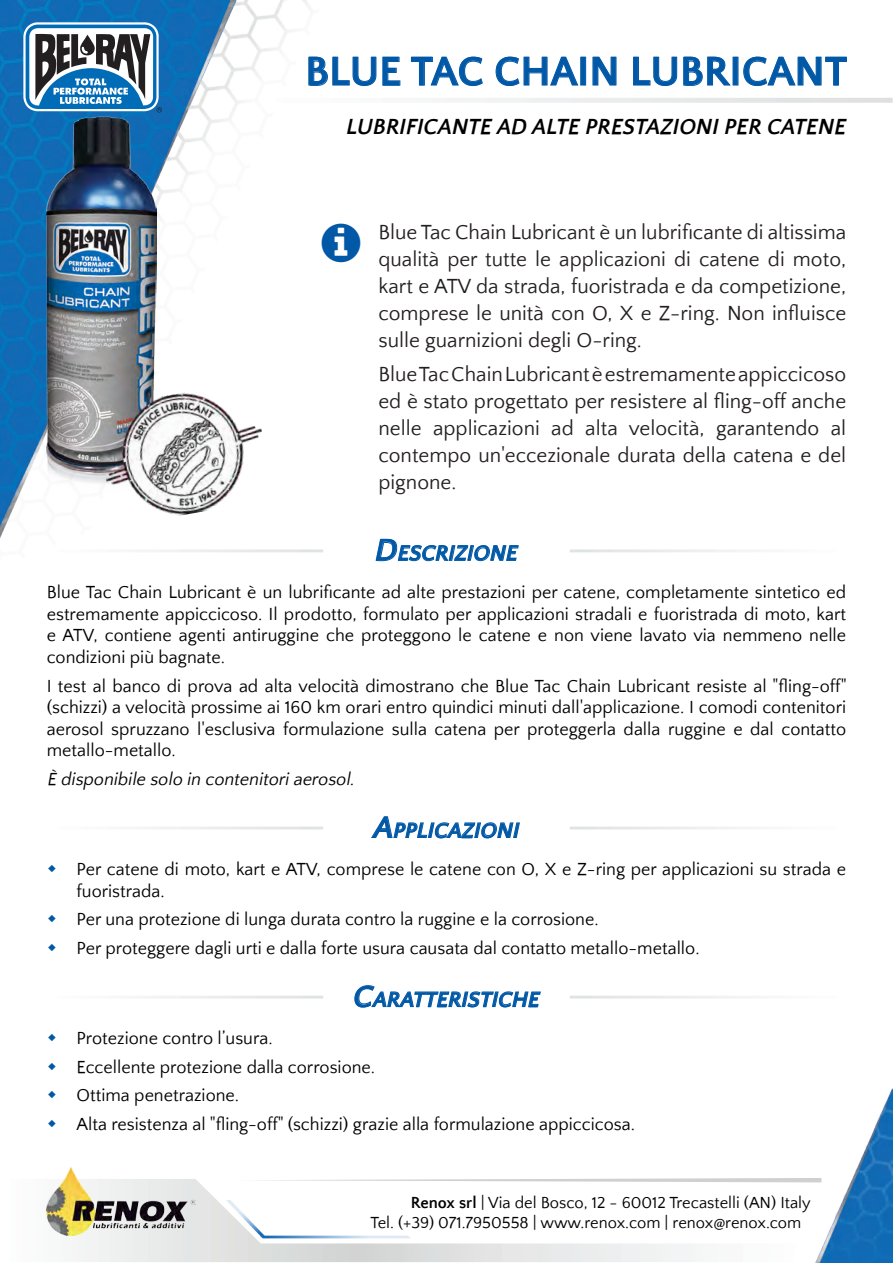
<style>
.page{position:relative;width:893px;height:1263px;background:#fff}
.page>*{position:absolute;margin:0;border:0;box-sizing:border-box;transform-origin:0 0}
.t1{font:700 42px "Quattrocento Sans";color:#0158a6}
.t2{font:italic 700 22.5px "Quattrocento Sans";color:#000}
.t3{font:italic 700 22.05px "Quattrocento Sans";color:#0158a6}
.t4{font:21px/27px "Quattrocento Sans";color:#231f20;text-align:justify}
.t5{font:18px/21.6px "Quattrocento Sans";color:#000}
.t6{font:italic 18px "Quattrocento Sans";color:#000}
.t7{font:16.5px/19.8px "Quattrocento Sans";color:#000}
.s1{font-size:31.5px}
.s2{font-weight:700}
</style>
<div class="page">
<svg style="left:46px;top:1180px;width:753px;height:82px"></svg>
<svg style="left:235px;top:1178px;width:580px;height:4px"></svg>
<img style="left:47px;top:1166px;width:149px;height:70px">
<svg style="left:445px;top:98px;width:448px;height:5px"></svg>
<svg style="left:570px;top:549px;width:184px;height:3px"></svg>
<img style="left:0;top:0;width:338px;height:553px">
<svg style="left:376px;top:539px;width:143px;height:22px"></svg>
<svg style="left:23px;top:22px;width:139px;height:90px"></svg>
<img style="left:815px;top:1088px;width:78px;height:175px">
<img style="left:226px;top:1201px;width:188px;height:39px">
<img style="left:47px;top:117px;width:110px;height:376px">
<img style="left:94px;top:381px;width:180px;height:146px">
<svg style="left:140px;top:996px;width:183px;height:2px"></svg>
<svg style="left:570px;top:996px;width:184px;height:2px"></svg>
<svg style="left:355px;top:985px;width:186px;height:22px"></svg>
<svg style="left:570px;top:826px;width:184px;height:3px"></svg>
<svg style="left:140px;top:826px;width:183px;height:3px"></svg>
<svg style="left:371px;top:816px;width:149px;height:22px"></svg>
<svg style="left:309px;top:57px;width:67px;height:29px"></svg>
<svg style="left:383px;top:57px;width:17px;height:28px"></svg>
<svg style="left:411px;top:57px;width:72px;height:29px"></svg>
<svg style="left:496px;top:57px;width:82px;height:29px"></svg>
<div style="left:581px;top:57px;width:5px;height:28px;border:1px solid #0158a6"></div>
<svg style="left:593px;top:57px;width:23px;height:28px"></svg>
<svg style="left:633px;top:57px;width:44px;height:29px"></svg>
<svg style="left:683px;top:57px;width:47px;height:29px"></svg>
<svg style="left:743px;top:57px;width:104px;height:29px"></svg>
<svg style="left:322px;top:223px;width:16px;height:39px"></svg>
<h1 class="t1" style="left:305px;top:49px;width:544px">BLUE TAC CHAIN LUBRICANT</h1>
<p class="t2" style="left:346px;top:115px;width:501px">LUBRIFICANTE AD ALTE PRESTAZIONI PER CATENE</p>
<p class="t4" style="left:378px;top:219px;width:469px">Blue Tac Chain Lubricant è un lubrificante di altissima qualità per tutte le applicazioni di catene di moto, kart e ATV da strada, fuoristrada e da competizione, comprese le unità con O, X e Z-ring. Non influisce sulle guarnizioni degli O-ring.</p>
<p class="t4" style="left:378px;top:361px;width:469px">Blue Tac Chain Lubricant è estremamente appiccicoso ed è stato progettato per resistere al fling-off anche nelle applicazioni ad alta velocità, garantendo al contempo un'eccezionale durata della catena e del pignone.</p>
<p class="t3" style="left:375px;top:542px;width:144px"><span class="s1">D</span>ESCRIZIONE</p>
<p class="t5" style="left:47px;top:582px;width:801px;text-align:justify">Blue Tac Chain Lubricant è un lubrificante ad alte prestazioni per catene, completamente sintetico ed estremamente appiccicoso. Il prodotto, formulato per applicazioni stradali e fuoristrada di moto, kart e ATV, contiene agenti antiruggine che proteggono le catene e non viene lavato via nemmeno nelle condizioni più bagnate.</p>
<p class="t5" style="left:47px;top:675px;width:801px;text-align:justify">I test al banco di prova ad alta velocità dimostrano che Blue Tac Chain Lubricant resiste al "fling-off" (schizzi) a velocità prossime ai 160 km orari entro quindici minuti dall'applicazione. I comodi contenitori aerosol spruzzano l'esclusiva formulazione sulla catena per proteggerla dalla ruggine e dal contatto metallo-metallo.</p>
<p class="t6" style="left:47px;top:770px;width:312px">È disponibile solo in contenitoriaerosol.</p>
<p class="t3" style="left:374px;top:819px;width:147px"><span class="s1">A</span>PPLICAZIONI</p>
<p class="t5" style="left:77px;top:859px;width:771px">Per catene di moto, kart e ATV, comprese le catene con O, X e Z-ring per applicazioni su strada e fuoristrada.</p>
<p class="t5" style="left:77px;top:906px;width:624px;line-height:28.3px">Per una protezione di lunga durata contro la ruggine e la corrosione.<br>Per proteggere dagli urti e dalla forte usura causata dal contatto metallo-metallo.</p>
<p class="t3" style="left:353px;top:988px;width:188px"><span class="s1">C</span>ARATTERISTICHE</p>
<p class="t5" style="left:77px;top:1025px;width:560px;line-height:28.3px">Protezione contro l’usura.<br>Eccellente protezione dalla corrosione.<br>Ottima penetrazione.<br>Alta resistenza al "fling-off" (schizzi) grazie alla formulazione appiccicosa.</p>
<p class="t7" style="left:370px;top:1193px;width:442px;text-indent:40px"><span class="s2">Renox srl</span> | Via del Bosco, 12 - 60012 Trecastelli (AN) Italy<br>Tel. (+39) 071.7950558 | www.renox.com | renox@renox.com</p>
</div>
